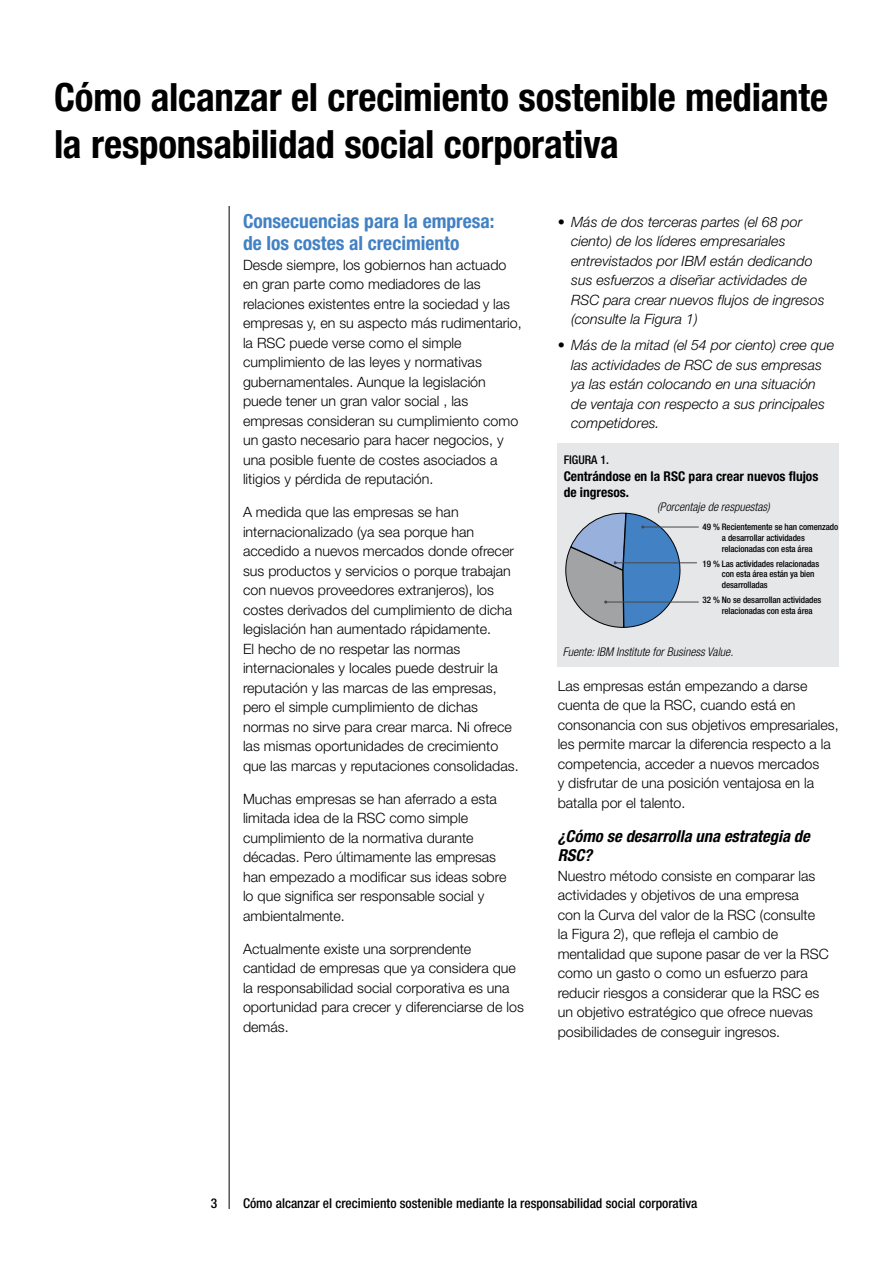
<style>
.page{position:relative;width:893px;height:1263px;background:#fff}
.page>*{position:absolute;margin:0;border:0;box-sizing:border-box;transform-origin:0 0}
.t1{font:700 condensed 39px/46.8px "Helvetica Neue LT Std";letter-spacing:-.005em;color:#000}
.t2{font:700 condensed 19.5px/22.5px "Helvetica Neue LT Std";color:#4281c3}
.t3{font:italic 700 condensed 16.5px/19.8px "Helvetica Neue LT Std";color:#000}
.t4{font:300 14.25px/19.5px "Helvetica Neue LT Std";color:#000}
.t5{font:italic 300 14.25px/19.5px "Helvetica Neue LT Std";color:#000}
.t6{font:500 condensed 13.5px "Helvetica Neue LT Std";color:#000}
.t7{font:700 condensed 13.5px/16.2px "Helvetica Neue LT Std";color:#000}
.t8{font:italic 300 condensed 12px "Helvetica Neue LT Std";color:#000}
.t9{font:500 condensed 12px "Helvetica Neue LT Std";color:#000}
.t10{font:500 condensed 9px/10.8px "Helvetica Neue LT Std";letter-spacing:-.01em;color:#000}
</style>
<div class="page">
<hr style="left:229px;top:86px;width:1px;height:1123px;background:#000">
<div style="left:152px;top:47px;width:183px;height:158px;background:#fff"></div>
<div style="left:558px;top:444px;width:281px;height:223px;background:#e6e7e8"></div>
<hr style="left:643px;top:527px;width:56px;height:1px;background:#474749">
<hr style="left:615px;top:562px;width:82px;height:1px;background:#474749">
<hr style="left:606px;top:602px;width:93px;height:1px;background:#474749">
<svg style="left:566px;top:512px;width:116px;height:116px"></svg>
<h1 class="t1" style="left:54px;top:73px;width:776px">Cómo alcanzar el crecimiento sostenible mediante la responsabilidad social corporativa</h1>
<h2 class="t2" style="left:243px;top:209px;width:253px">Consecuencias para la empresa: de los costes al crecimiento</h2>
<p class="t4" style="left:243px;top:255px;width:280px">Desde siempre, los gobiernos han actuado en gran parte como mediadores de las relaciones existentes entre la sociedad y las empresas y, en su aspecto más rudimentario, la RSC puede verse como el simple cumplimiento de las leyes y normativas gubernamentales. Aunque la legislación puede tener un gran valor social , las empresas consideran su cumplimiento como un gasto necesario para hacer negocios, y una posible fuente de costes asociados a litigios y pérdida de reputación.</p>
<p class="t4" style="left:243px;top:502px;width:277px">A medida que las empresas se han internacionalizado (ya sea porque han accedido a nuevos mercados donde ofrecer sus productos y servicios o porque trabajan con nuevos proveedores extranjeros), los costes derivados del cumplimiento de dicha legislación han aumentado rápidamente.<br>El hecho de no respetar las normas internacionales y locales puede destruir la reputación y las marcas de las empresas, pero el simple cumplimiento de dichas normas no sirve para crear marca. Ni ofrece las mismas oportunidades de crecimiento que las marcas y reputaciones consolidadas.</p>
<p class="t4" style="left:243px;top:788px;width:265px">Muchas empresas se han aferrado a esta limitada idea de la RSC como simple cumplimiento de la normativa durante décadas. Pero últimamente las empresas han empezado a modificar sus ideas sobre lo que significa ser responsable social y ambientalmente.</p>
<p class="t4" style="left:243px;top:938px;width:282px">Actualmente existe una sorprendente cantidad de empresas que ya considera que la responsabilidad social corporativa es una oportunidad para crecer y diferenciarse de los demás.</p>
<p class="t5" style="left:571px;top:212px;width:255px;text-indent:-13px">• Más de dos terceras partes (el 68 por ciento) de los líderes empresariales entrevistados por IBM están dedicando sus esfuerzos a diseñar actividades de RSC para crear nuevos flujos de ingresos (consulte la Figura 1)</p>
<p class="t5" style="left:571px;top:335px;width:264px;text-indent:-13px">• Más de la mitad (el 54 por ciento) cree que las actividades de RSC de sus empresas ya las están colocando en una situación de ventaja con respecto a sus principales competidores.</p>
<p class="t9" style="left:564px;top:453px;width:47px">FIGURA 1.</p>
<p class="t7" style="left:564px;top:467px;width:256px">Centrándose en la RSC para crear nuevos flujos de ingresos.</p>
<p class="t8" style="left:657px;top:500px;width:114px">(Porcentaje de respuestas)</p>
<p class="t10" style="left:722px;top:521px;width:118px;text-indent:-19px">49 % Recientemente se han comenzado a desarrollar actividades relacionadas con esta área</p>
<p class="t10" style="left:722px;top:558px;width:99px;text-indent:-19px">19 % Las actividades relacionadas con esta área están ya bien desarrolladas</p>
<p class="t10" style="left:722px;top:594px;width:101px;text-indent:-19px">32 % No se desarrollan actividades relacionadas con esta área</p>
<p class="t8" style="left:563px;top:645px;width:172px">Fuente: IBM Institute for Business Value.</p>
<p class="t4" style="left:558px;top:676px;width:283px">Las empresas están empezando a darse cuenta de que la RSC, cuando está en consonancia con sus objetivos empresariales, les permite marcar la diferencia respecto a la competencia, acceder a nuevos mercados<br>y disfrutar de una posición ventajosa en la batalla por el talento.</p>
<p class="t3" style="left:558px;top:826px;width:254px">¿Cómo se desarrolla una estrategia de<br>RSC?</p>
<p class="t4" style="left:558px;top:866px;width:273px">Nuestro método consiste en comparar las actividades y objetivos de una empresa<br>con la Curva del valor de la RSC (consulte<br>la Figura 2), que refleja el cambio de mentalidad que supone pasar de ver la RSC como un gasto o como un esfuerzo para reducir riesgos a considerar que la RSC es un objetivo estratégico que ofrece nuevas posibilidades de conseguir ingresos.</p>
<p class="t6" style="left:211px;top:1195px;width:8px">3</p>
<p class="t6" style="left:243px;top:1195px;width:456px">Cómo alcanzar el crecimiento sostenible mediante la responsabilidad social corporativa</p>
</div>
